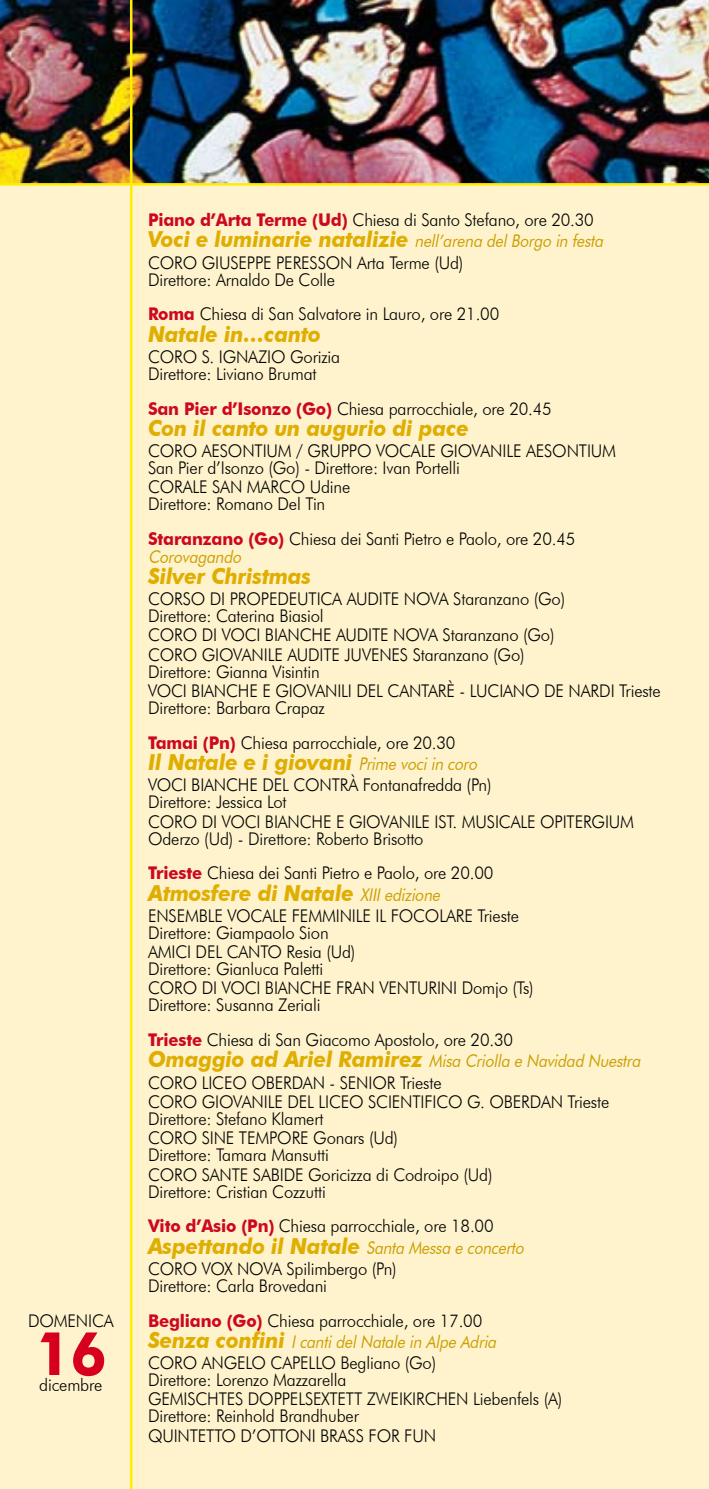
<style>
.page{position:relative;width:709px;height:1489px;background:#fff}
.page>*{position:absolute;margin:0;border:0;box-sizing:border-box;transform-origin:0 0}
.t1{font:700 60px "Futura BT";color:#d7001c;scale:.95 1}
.t2{font:italic 700 22px "Futura BT";letter-spacing:-.01em;color:#e0ae00;scale:.95 1}
.t3{font:300 17.5px/17px "Futura BT";letter-spacing:-.01em;color:#000;scale:.95 1}
.t4{font:italic 17.5px/21.2px "Futura BT";color:#cc9f00;scale:.89 1}
.s1{font-weight:700;color:#cd071e}
.s2{font-weight:700;font-style:italic;font-size:22px;color:#e0ae00}
.s3{font-weight:400;font-style:italic;color:#cc9f00}
.s4{font-weight:400;font-size:17.5px;color:#cc9f00}
.s5{font-weight:700;font-size:22px;color:#e0ae00}
.s6{font-weight:300;font-style:normal;color:#000}
</style>
<div class="page">
<div style="left:0;top:0;width:709px;height:1488px;background:#fef3cd"></div>
<img style="left:0;top:0;width:709px;height:183px">
<hr style="left:130px;top:0;width:2px;height:1488px;background:#ffed00">
<hr style="left:0;top:183px;width:709px;height:3px;background:#ffed00">
<p class="t3" style="left:28px;top:1312px;width:13px">domenica</p>
<h1 class="t1" style="left:36px;top:1316px;width:76px">16</h1>
<p class="t3" style="left:39px;top:1376px;width:68px">dicembre</p>
<p class="t3" style="left:148px;top:209px;width:484px;line-height:21.2px"><span class="s1">Piano d’Arta Terme (Ud)</span> Chiesa di Santo Stefano, ore 20.30<br><span class="s2">Vo c i e lum in arie n ata lizie</span> <span class="s3">nell’arena delBorgo in festa<br></span>Coro</p>
<p class="t3" style="left:202px;top:254px;width:24px">Giuseppe</p>
<p class="t3" style="left:276px;top:254px;width:20px">Peresson</p>
<p class="t3" style="left:357px;top:254px;width:113px">Arta Terme (Ud)</p>
<p class="t3" style="left:148px;top:262px;width:371px;line-height:34.8px">Direttore: Arnaldo De Colle<br><span class="s1">Roma</span> Chiesa di San Salvatore in Lauro, ore 21.00</p>
<p class="t2" style="left:148px;top:320px;width:183px">Natale in…canto</p>
<p class="t3" style="left:148px;top:348px;width:26px">Coro</p>
<p class="t3" style="left:202px;top:348px;width:36px">S. Igna</p>
<p class="t3" style="left:148px;top:348px;width:204px;text-indent:110px">zio Gorizia<br>Direttore: Liviano Brumat</p>
<p class="t3" style="left:148px;top:400px;width:426px"><span class="s1">San Pier d’Isonzo (Go)</span> Chiesa parrocchiale, ore 20.45</p>
<p class="t2" style="left:148px;top:414px;width:339px">Con il canto un augurio di pace</p>
<p class="t3" style="left:148px;top:442px;width:26px">Coro</p>
<p class="t3" style="left:202px;top:442px;width:22px">Aesontium</p>
<p class="t3" style="left:296px;top:442px;width:38px">/ Gruppo</p>
<p class="t3" style="left:376px;top:442px;width:12px">vocale</p>
<p class="t3" style="left:440px;top:442px;width:11px">giovanile</p>
<p class="t3" style="left:526px;top:442px;width:22px">Aesontium</p>
<p class="t3" style="left:148px;top:458px;width:330px;line-height:19.2px">San Pier d’Isonzo (Go) - Direttore: Ivan Portelli<br>Corale</p>
<p class="t3" style="left:148px;top:478px;width:214px;text-indent:162px">Udine<br>Direttore: Romano Del Tin</p>
<p class="t3" style="left:148px;top:530px;width:451px"><span class="s1">Staranzano (Go)</span> Chiesa dei Santi Pietro e Paolo, ore 20.45<br><span class="s3">Corovagando</span></p>
<p class="t2" style="left:148px;top:562px;width:173px">Silver Christmas</p>
<p class="t3" style="left:148px;top:590px;width:25px">Corso</p>
<p class="t3" style="left:210px;top:590px;width:32px">di propedeutica</p>
<p class="t3" style="left:347px;top:590px;width:20px">Audite</p>
<p class="t3" style="left:404px;top:590px;width:26px">Nova</p>
<p class="t3" style="left:453px;top:590px;width:119px">Staranzano (Go)</p>
<p class="t3" style="left:148px;top:606px;width:186px;line-height:19.2px">Direttore: Caterina Biasiol<br>Coro</p>
<p class="t3" style="left:212px;top:478px;width:64px">San Marco</p>
<p class="t3" style="left:202px;top:626px;width:32px">di voci</p>
<p class="t3" style="left:265px;top:626px;width:11px">bianche</p>
<p class="t3" style="left:336px;top:626px;width:20px">Audite</p>
<p class="t3" style="left:393px;top:626px;width:26px">Nova</p>
<p class="t3" style="left:442px;top:626px;width:119px">Staranzano (Go)</p>
<p class="t3" style="left:148px;top:646px;width:26px">Coro</p>
<p class="t3" style="left:202px;top:646px;width:11px">giovanile</p>
<p class="t3" style="left:287px;top:646px;width:20px">Audite</p>
<p class="t3" style="left:344px;top:646px;width:18px">Juvenes</p>
<p class="t3" style="left:413px;top:646px;width:119px">Staranzano (Go)</p>
<p class="t3" style="left:148px;top:661px;width:182px;line-height:19.2px">Direttore: Gianna Visintin<br>Voci</p>
<p class="t3" style="left:191px;top:682px;width:11px">bianche</p>
<p class="t3" style="left:262px;top:682px;width:24px">e giovanili</p>
<p class="t3" style="left:356px;top:682px;width:10px">del</p>
<p class="t3" style="left:387px;top:682px;width:24px">Cantar</p>
<p class="t3" style="left:446px;top:682px;width:43px">è - Luciano</p>
<p class="t3" style="left:544px;top:682px;width:49px">De Nardi</p>
<p class="t3" style="left:619px;top:682px;width:45px">Trieste</p>
<p class="t3" style="left:148px;top:690px;width:325px;line-height:34.8px">Direttore: Barbara Crapaz<br><span class="s1">Tamai (Pn)</span> Chiesa parrocchiale, ore 20.30</p>
<p class="t2" style="left:148px;top:748px;width:352px">Il Natale e i giovani <span class="s4">Prime vociin coro</span></p>
<p class="t3" style="left:148px;top:776px;width:20px">Voci</p>
<p class="t3" style="left:191px;top:776px;width:11px">bianche</p>
<p class="t3" style="left:262px;top:776px;width:10px">del</p>
<p class="t3" style="left:293px;top:776px;width:25px">Contr</p>
<p class="t3" style="left:348px;top:776px;width:152px">à Fontanafredda (Pn)</p>
<p class="t3" style="left:148px;top:792px;width:148px;line-height:19.2px">Direttore: Jessica Lot<br>Coro</p>
<p class="t3" style="left:202px;top:812px;width:32px">di voci</p>
<p class="t3" style="left:265px;top:812px;width:11px">bianche</p>
<p class="t3" style="left:336px;top:812px;width:24px">e giovanile</p>
<p class="t3" style="left:434px;top:812px;width:53px">Ist. Musicale</p>
<p class="t3" style="left:540px;top:812px;width:26px">Opitergium</p>
<p class="t3" style="left:148px;top:820px;width:365px;line-height:34.8px">Oderzo (Ud) - Direttore: Roberto Brisotto<br><span class="s1">Trieste</span> Chiesa dei Santi Pietro e Paolo, ore 20.00</p>
<p class="t2" style="left:148px;top:879px;width:312px">Atmosfere di Natale <span class="s4">XIIIedizione</span></p>
<p class="t3" style="left:148px;top:907px;width:20px">Ensemble</p>
<p class="t3" style="left:227px;top:907px;width:12px">vocale</p>
<p class="t3" style="left:292px;top:907px;width:10px">femminile</p>
<p class="t3" style="left:375px;top:907px;width:37px">Il Focolare</p>
<p class="t3" style="left:477px;top:907px;width:45px">Trieste</p>
<p class="t3" style="left:148px;top:922px;width:192px;line-height:19.2px">Direttore: Giampaolo Sion<br>Amici</p>
<p class="t3" style="left:148px;top:943px;width:220px;text-indent:139px">Resia (Ud)<br>Direttore: Gianluca Paletti</p>
<p class="t3" style="left:148px;top:979px;width:26px">Coro</p>
<p class="t3" style="left:202px;top:979px;width:32px">di voci</p>
<p class="t3" style="left:265px;top:979px;width:11px">bianche</p>
<p class="t3" style="left:336px;top:979px;width:20px">Fran</p>
<p class="t3" style="left:379px;top:979px;width:20px">Venturini</p>
<p class="t3" style="left:461px;top:979px;width:77px">Domjo (Ts)</p>
<p class="t3" style="left:148px;top:987px;width:386px;line-height:34.8px">Direttore: Susanna Zeriali<br><span class="s1">Trieste</span> Chiesa di San Giacomo Apostolo, ore 20.30</p>
<p class="t4" style="left:148px;top:1050px;width:559px"><span class="s5">O m agg io a d Arie l Ra m irez</span> Misa Criolla e Navidad Nuestra<br><span class="s6">Coro</span></p>
<p class="t3" style="left:196px;top:943px;width:10px">del</p>
<p class="t3" style="left:227px;top:943px;width:25px">Canto</p>
<p class="t3" style="left:202px;top:1073px;width:18px">Liceo</p>
<p class="t3" style="left:251px;top:1073px;width:27px">Oberdan</p>
<p class="t3" style="left:329px;top:1073px;width:30px">- Senior</p>
<p class="t3" style="left:400px;top:1073px;width:45px">Trieste</p>
<p class="t3" style="left:148px;top:1093px;width:26px">Coro</p>
<p class="t3" style="left:202px;top:1093px;width:11px">giovanile</p>
<p class="t3" style="left:287px;top:1093px;width:10px">del</p>
<p class="t3" style="left:318px;top:1093px;width:18px">Liceo</p>
<p class="t3" style="left:368px;top:1093px;width:19px">Scientifico</p>
<p class="t3" style="left:467px;top:1093px;width:50px">G. Oberdan</p>
<p class="t3" style="left:567px;top:1093px;width:45px">Trieste</p>
<p class="t3" style="left:148px;top:1108px;width:186px;line-height:19.2px">Direttore: Stefano Klamert<br>Coro</p>
<p class="t3" style="left:148px;top:1129px;width:265px;text-indent:165px">Gonars (Ud)<br>Direttore: Tamara Mansutti</p>
<p class="t3" style="left:148px;top:1165px;width:26px">Coro</p>
<p class="t3" style="left:202px;top:1165px;width:20px">Sante</p>
<p class="t3" style="left:253px;top:1165px;width:19px">Sabide</p>
<p class="t3" style="left:202px;top:1129px;width:60px">Sine Tempore</p>
<p class="t3" style="left:148px;top:1165px;width:364px;text-indent:160px">Goricizza di Codroipo (Ud)<br>Direttore: Cristian Cozzutti</p>
<p class="t3" style="left:148px;top:1215px;width:401px;line-height:21.2px"><span class="s1">Vito d’Asio (Pn)</span> Chiesa parrocchiale, ore 18.00<br><span class="s2">Aspettando il Natale</span> <span class="s3">Santa Messa e concerto<br></span>Coro</p>
<p class="t3" style="left:148px;top:1259px;width:263px;text-indent:138px">Spilimbergo (Pn)<br>Direttore: Carla Brovedani</p>
<p class="t3" style="left:148px;top:1309px;width:372px;line-height:21.2px"><span class="s1">Begliano (Go)</span> Chiesa parrocchiale, ore 17.00<br><span class="s2">S e nz a c o n fi n i</span> <span class="s3">IcantidelNatale in Alpe Adria<br></span>Coro</p>
<p class="t3" style="left:202px;top:1259px;width:63px">Vox Nova</p>
<p class="t3" style="left:148px;top:1354px;width:305px;text-indent:192px">Begliano (Go)<br>Direttore: Lorenzo Mazzarella</p>
<p class="t3" style="left:148px;top:1390px;width:25px">Gemischtes</p>
<p class="t3" style="left:248px;top:1390px;width:22px">Doppelsextett</p>
<p class="t3" style="left:367px;top:1390px;width:11px">Zweikirchen</p>
<p class="t3" style="left:473px;top:1390px;width:95px">Liebenfels (A)</p>
<p class="t3" style="left:148px;top:1406px;width:223px;line-height:19.2px">Direttore: Reinhold Brandhuber<br>Quintetto</p>
<p class="t3" style="left:202px;top:1354px;width:23px">Angelo</p>
<p class="t3" style="left:271px;top:1354px;width:23px">Capello</p>
<p class="t3" style="left:240px;top:1426px;width:28px">d’ottoni</p>
<p class="t3" style="left:320px;top:1426px;width:20px">Brass</p>
<p class="t3" style="left:368px;top:1426px;width:12px">for</p>
<p class="t3" style="left:404px;top:1426px;width:12px">fun</p>
</div>
